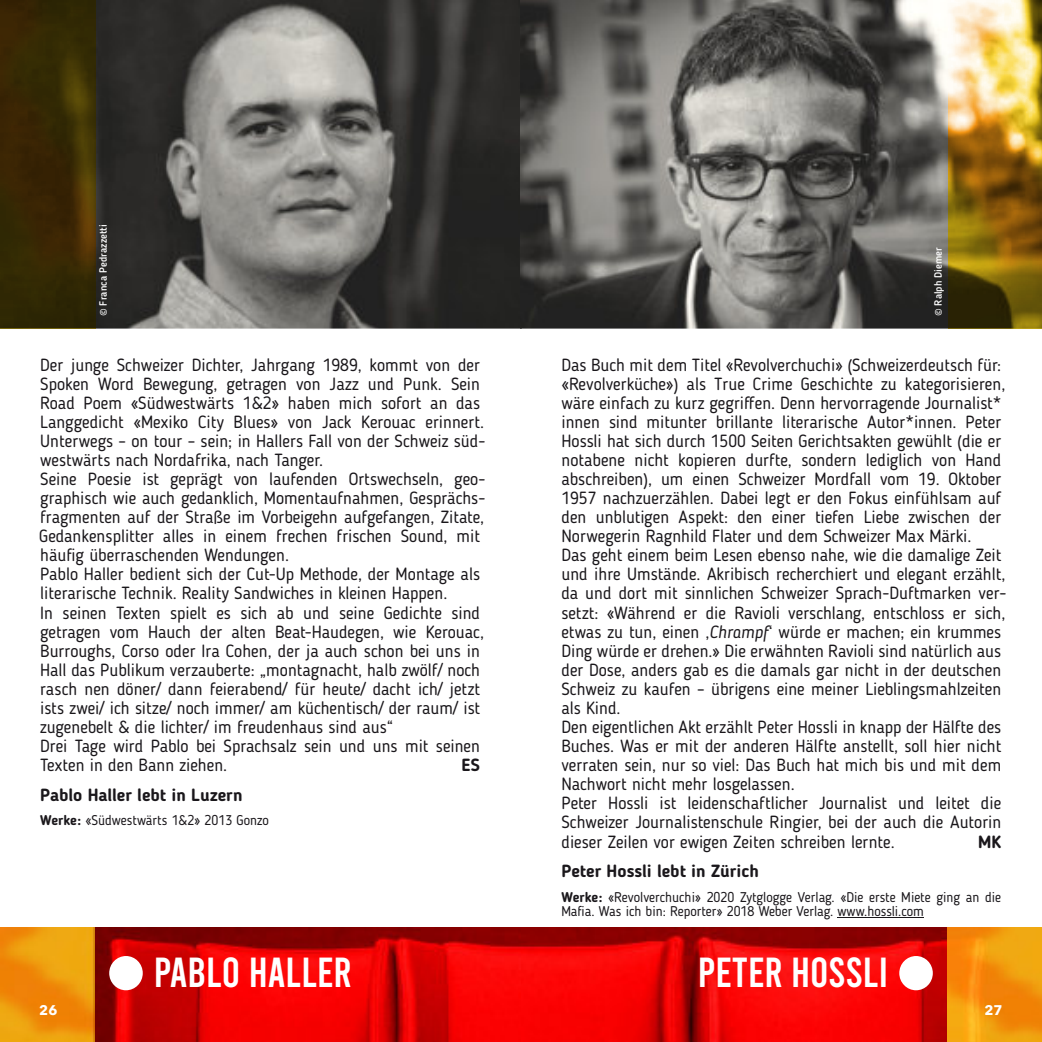
<style>
.page{position:relative;width:1042px;height:1042px;background:#fff}
.page>*{position:absolute;margin:0;border:0;box-sizing:border-box;transform-origin:0 0}
.t1{font:42px "Bebas";color:#fff}
.t2{font:17.5px/19.1px "Blogger Sans";color:#1a171b}
.t3{font:700 17.5px "Blogger Sans";color:#1a171b}
.t4{font:14px/14px "Blogger Sans";color:#1a171b}
.t5{font:700 14px "Avenir Next LT Pro";color:#fff}
.t6{font:500 10.5px "Blogger Sans";color:#fff}
.s1{font-weight:700}
.s2{font-style:italic}
</style>
<div class="page">
<img style="left:94px;top:928px;width:853px;height:114px">
<img style="left:947px;top:928px;width:95px;height:114px">
<img style="left:0;top:928px;width:94px;height:114px">
<img style="left:0;top:0;width:948px;height:329px">
<div style="left:109px;top:956px;width:34px;height:34px;background:#fff;border-radius:50%"></div>
<img style="left:0;top:0;width:95px;height:328px">
<div style="left:899px;top:956px;width:34px;height:34px;background:#fff;border-radius:50%"></div>
<img style="left:948px;top:0;width:94px;height:329px">
<hr style="left:837px;top:917px;width:87px;height:1px;background:#1a171b">
<p class="t6" style="left:99px;top:316px;width:94px;rotate:-90deg">© Franca Pedrazzetti</p>
<p class="t2" style="left:39px;top:356px;width:447px">Der junge Schweizer Dichter, Jahrgang 1989, kommt von der Spoken Word Bewegung, getragen von Jazz und Punk. Sein Road Poem «Südwestwärts 1&amp;2» haben mich sofort an das Langgedicht «Mexiko City Blues» von Jack Kerouac erinnert.<br>Unterwegs – on tour – sein; in Hallers Fall von der Schweiz süd&shy;westwärts nach Nordafrika, nach Tanger.<br>Seine Poesie ist geprägt von laufenden Ortswechseln, geo&shy;graphisch wie auch gedanklich, Momentaufnahmen, Gesprächs&shy;fragmenten auf der Straße im Vorbeigehn aufgefangen, Zitate, Gedankensplitter alles in einem frechen frischen Sound, mit häufig überraschenden Wendungen.<br>Pablo Haller bedient sich der Cut-Up Methode, der Montage als literarische Technik. Reality Sandwiches in kleinen Happen.<br>In seinen Texten spielt es sich ab und seine Gedichte sind getragen vom Hauch der alten Beat-Haudegen, wie Kerouac, Burroughs, Corso oder Ira Cohen, der ja auch schon bei uns in Hall das Publikum verzauberte: „montagnacht, halb zwölf/ noch rasch nen döner/ dann feierabend/ für heute/ dacht ich/ jetzt ists zwei/ ich sitze/ noch immer/ am küchentisch/ der raum/ ist zugenebelt &amp; die lichter/ im freudenhaus sind aus“<br>Drei Tage wird Pablo bei Sprachsalz sein und uns mit seinen Texten in den Bann ziehen.</p>
<p class="t3" style="left:462px;top:758px;width:20px">ES</p>
<p class="t3" style="left:40px;top:787px;width:204px">Pablo Haller lebt in Luzern</p>
<p class="t4" style="left:40px;top:814px;width:230px"><span class="s1">Werke:</span> «Südwestwärts 1&amp;2» 2013 Gonzo</p>
<p class="t6" style="left:934px;top:316px;width:71px;rotate:-90deg">© Ralph Diemer</p>
<p class="t2" style="left:561px;top:356px;width:447px">Das Buch mit dem Titel «Revolverchuchi» (Schweizerdeutsch für: «Revolverküche») als True Crime Geschichte zu kategorisieren, wäre einfach zu kurz gegriffen. Denn hervorragende Journalist* innen sind mitunter brillante literarische Autor*innen. Peter Hossli hat sich durch 1500 Seiten Gerichtsakten gewühlt (die er notabene nicht kopieren durfte, sondern lediglich von Hand abschreiben), um einen Schweizer Mordfall vom 19. Oktober 1957 nachzuerzählen. Dabei legt er den Fokus einfühlsam auf den unblutigen Aspekt: den einer tiefen Liebe zwischen der Norwegerin Ragnhild Flater und dem Schweizer Max Märki.<br>Das geht einem beim Lesen ebenso nahe, wie die damalige Zeit und ihre Umstände. Akribisch recherchiert und elegant erzählt, da und dort mit sinnlichen Schweizer Sprach-Duftmarken ver&shy;setzt: «Während er die Ravioli verschlang, entschloss er sich, etwas zu tun, einen ‚<span class="s2">Chrampf</span>‘ würde er machen; ein krummes Ding würde er drehen.» Die erwähnten Ravioli sind natürlich aus der Dose, anders gab es die damals gar nicht in der deutschen Schweiz zu kaufen – übrigens eine meiner Lieblingsmahlzeiten als Kind.<br>Den eigentlichen Akt erzählt Peter Hossli in knapp der Hälfte des Buches. Was er mit der anderen Hälfte anstellt, soll hier nicht verraten sein, nur so viel: Das Buch hat mich bis und mit dem Nachwort nicht mehr losgelassen.<br>Peter Hossli ist leidenschaftlicher Journalist und leitet die Schweizer Journalistenschule Ringier, bei der auch die Autorin dieser Zeilen vor ewigen Zeiten schreiben lernte.</p>
<p class="t3" style="left:978px;top:834px;width:25px">MK</p>
<p class="t3" style="left:561px;top:864px;width:199px">Peter Hossli lebt in Zürich</p>
<p class="t4" style="left:561px;top:891px;width:441px"><span class="s1">Werke:</span> «Revolverchuchi» 2020 Zytglogge Verlag. «Die erste Miete ging an die<br>Mafia. Was ich bin: Reporter» 2018 Weber Verlag. www.hossli.com</p>
<h1 class="t1" style="left:154px;top:944px;width:199px">PABLO HALLER</h1>
<h1 class="t1" style="left:698px;top:944px;width:192px">PETER HOSSLI</h1>
<p class="t5" style="left:39px;top:1004px;width:20px">26</p>
<p class="t5" style="left:984px;top:1004px;width:20px">27</p>
</div>
